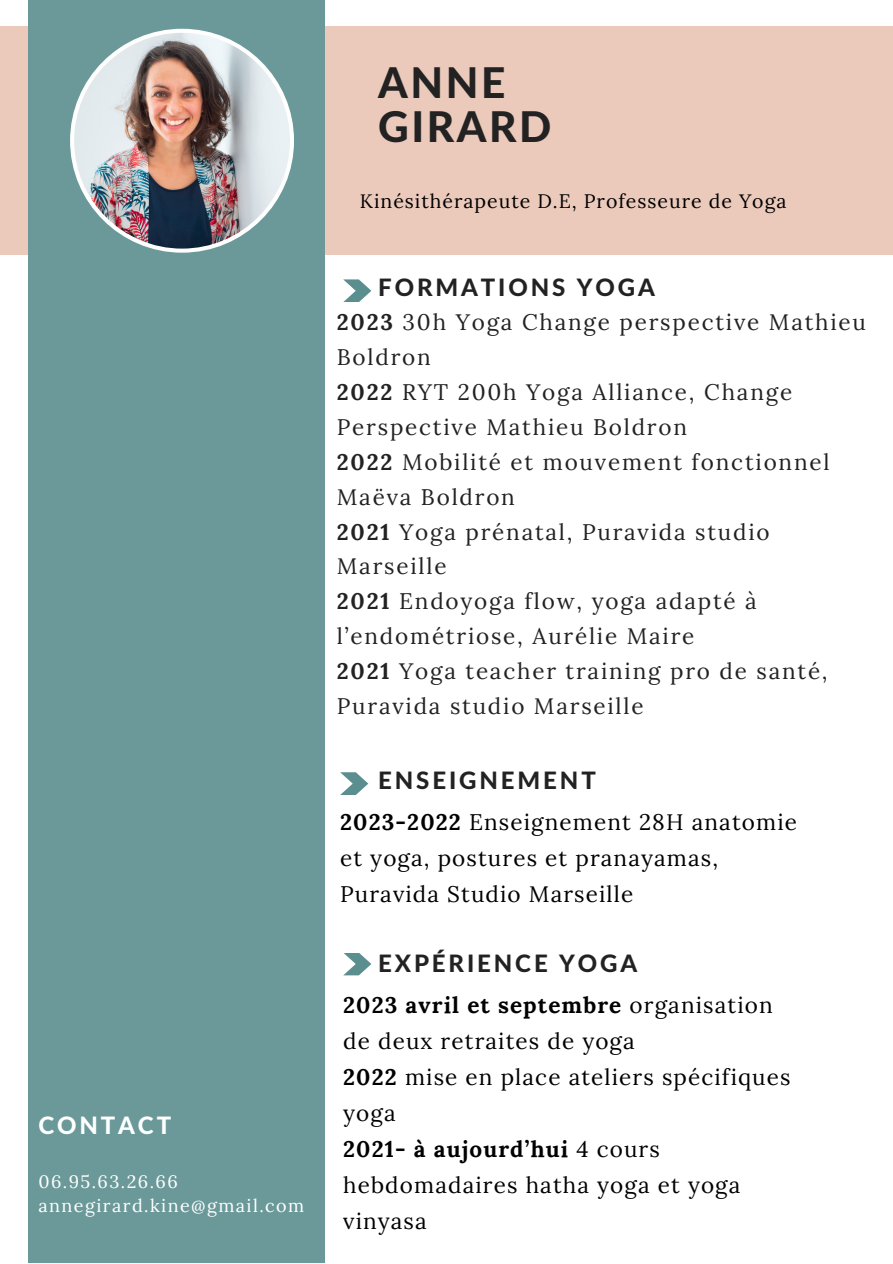
<style>
.page{position:relative;width:893px;height:1264px;background:#fff}
.page>*{position:absolute;margin:0;border:0;box-sizing:border-box;transform-origin:0 0}
.t1{font:800 42.3px "Lato Latin";letter-spacing:.06em;color:#222}
.t2{font:800 24px "Lato Latin";letter-spacing:.12em;color:#222}
.t3{font:800 24px "Lato Latin";letter-spacing:.12em;color:#fff}
.t4{font:22.5px/34.8px "Lora";letter-spacing:.08em;color:#222}
.t5{font:22.5px/36px "Lora";letter-spacing:.05em;color:#000}
.t6{font:19.5px "Lora";letter-spacing:.05em;color:#000}
.t7{font:18px "Lora";letter-spacing:.08em;color:#fff}
.s1{font-weight:700}
</style>
<div class="page">
<div style="left:0;top:26px;width:892px;height:229px;background:#ebc9bb"></div>
<div style="left:29px;top:0;width:296px;height:1262px;background:#6b9999"></div>
<svg style="left:343px;top:279px;width:28px;height:23px"></svg>
<img style="left:70px;top:29px;width:224px;height:224px">
<svg style="left:340px;top:772px;width:28px;height:23px"></svg>
<svg style="left:343px;top:953px;width:28px;height:22px"></svg>
<p class="t3" style="left:38px;top:1114px;width:134px">CONTACT</p>
<p class="t7" style="left:38px;top:1170px;width:141px">06.95.63.26.66</p>
<p class="t7" style="left:38px;top:1193px;width:267px">annegirard.kine@gmail.com</p>
<p class="t1" style="left:378px;top:63px;width:129px">ANNE</p>
<p class="t1" style="left:378px;top:108px;width:175px">GIRARD</p>
<p class="t6" style="left:360px;top:188px;width:428px">Kinésithérapeute D.E, Professeure de Yoga</p>
<p class="t2" style="left:378px;top:277px;width:278px">FORMATIONS YOGA</p>
<p class="t4" style="left:337px;top:305px;width:530px"><span class="s1">2023</span> 30h Yoga Change perspective Mathieu<br>Boldron</p>
<p class="t4" style="left:337px;top:374px;width:457px"><span class="s1">2022</span> RYT 200h Yoga Alliance, Change<br>Perspective Mathieu Boldron</p>
<p class="t4" style="left:337px;top:444px;width:494px"><span class="s1">2022</span> Mobilité et mouvement fonctionnel<br>Maëva Boldron</p>
<p class="t4" style="left:337px;top:514px;width:434px"><span class="s1">2021</span> Yoga prénatal, Puravida studio<br>Marseille</p>
<p class="t4" style="left:337px;top:583px;width:421px"><span class="s1">2021</span> Endoyoga flow, yoga adapté à l’endométriose, Aurélie Maire</p>
<p class="t4" style="left:337px;top:653px;width:492px"><span class="s1">2021</span> Yoga teacher training pro de santé,<br>Puravida studio Marseille</p>
<p class="t2" style="left:378px;top:770px;width:219px">ENSEIGNEMENT</p>
<p class="t5" style="left:340px;top:803px;width:458px"><span class="s1">2023-2022</span> Enseignement 28H anatomie et yoga, postures et pranayamas,<br>Puravida Studio Marseille</p>
<p class="t2" style="left:378px;top:953px;width:260px">EXPÉRIENCE YOGA</p>
<p class="t5" style="left:343px;top:987px;width:431px"><span class="s1">2023 avril et septembre</span> organisation de deux retraites de yoga</p>
<p class="t5" style="left:343px;top:1059px;width:449px"><span class="s1">2022</span> mise en place ateliers spécifiques yoga</p>
<p class="t5" style="left:343px;top:1131px;width:399px"><span class="s1">2021- à aujourd’hui</span> 4 cours hebdomadaires hatha yoga et yoga vinyasa</p>
</div>
